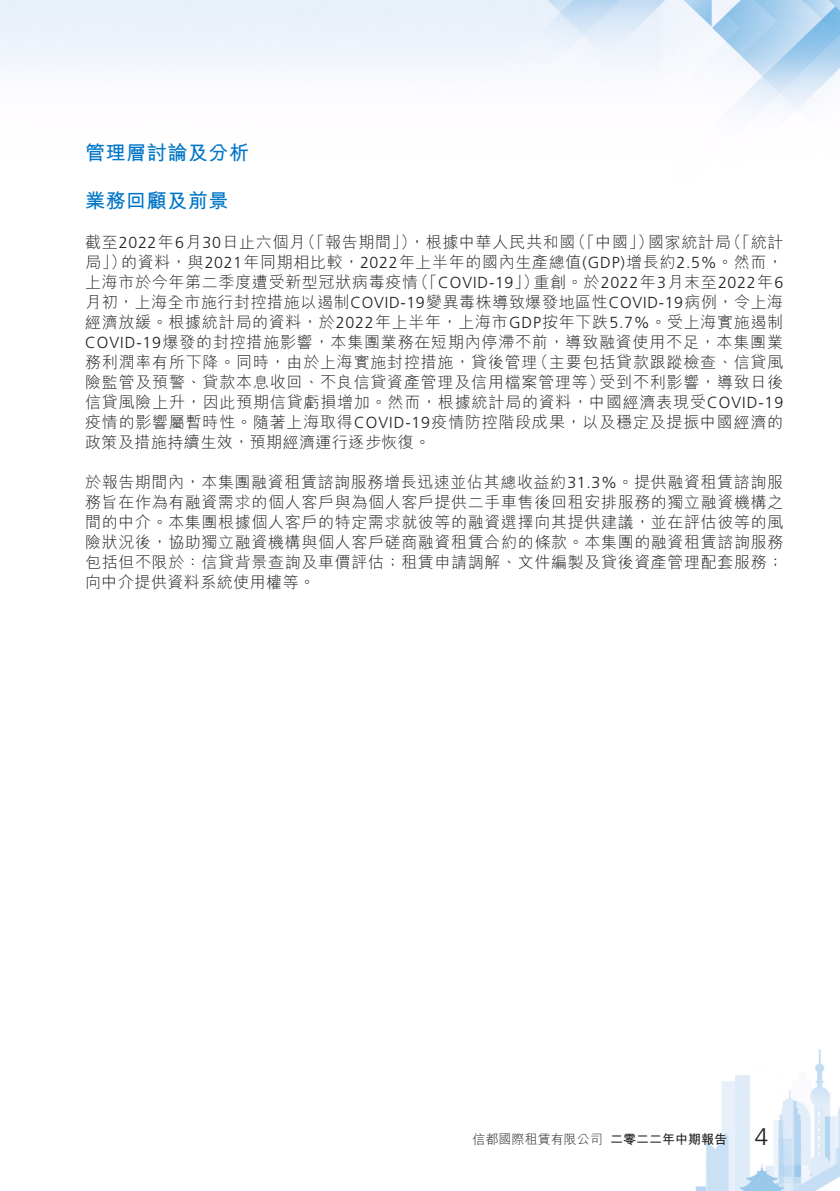
<style>
.page{position:relative;width:840px;height:1191px;background:#fff}
.page>*{position:absolute;margin:0;border:0;box-sizing:border-box;transform-origin:0 0}
.t1{font:300 24px "Frutiger LT Std";color:#231f20}
.t2{font:700 20px "M Hei HK";letter-spacing:.03em;color:#0076c8}
.t3{font:300 16px/20px "M Hei HK";letter-spacing:.04em;color:#231f20}
.t4{font:300 16px "Frutiger LT Std";letter-spacing:.04em;color:#231f20}
.t5{font:300 13px "M Hei HK";color:#231f20}
.t6{font:700 13px "M Hei HK";color:#231f20}
.s1{font-family:"Frutiger LT Std"}
.s2{font-family:"M Hei HK"}
</style>
<div class="page">
<img style="left:0;top:0;width:839px;height:1191px">
<p class="t2" style="left:85px;top:138px;width:165px">管理層討論及分析</p>
<p class="t2" style="left:85px;top:186px;width:145px">業務回顧及前景</p>
<p class="t3" style="left:300px;top:231px;width:118px">（「報告期間」）</p>
<p class="t3" style="left:569px;top:231px;width:85px">（「中國」）</p>
<p class="t3" style="left:725px;top:231px;width:59px">（「統計</p>
<p class="t3" style="left:409px;top:231px;width:167px">，根據中華人民共和國</p>
<p class="t3" style="left:121px;top:231px;width:663px;text-indent:-36px">截至<span class="s1">2022</span>年<span class="s1">6</span>月<span class="s1">30</span>日止六個月<br>的資料，與<span class="s1">2021</span>年同期相比較，<span class="s1">2022</span>年上半年的國內生產總值<span class="s1">(GDP)</span>增長約<span class="s1">2.5%</span>。然而，</p>
<p class="t3" style="left:647px;top:231px;width:84px">國家統計局</p>
<p class="t3" style="left:85px;top:251px;width:43px">局」）</p>
<p class="t3" style="left:85px;top:271px;width:334px">上海市於今年第二季度遭受新型冠狀病毒疫情</p>
<p class="t3" style="left:85px;top:291px;width:699px">月初，上海全市施行封控措施以遏制<span class="s1">COVID-19</span>變異毒株導致爆發地區性<span class="s1">COVID-19</span>病例，令上海</p>
<p class="t3" style="left:85px;top:311px;width:699px">經濟放緩。根據統計局的資料，於<span class="s1">2022</span>年上半年，上海市<span class="s1">GDP</span>按年下跌<span class="s1">5.7%</span>。受上海實施遏制</p>
<p class="t3" style="left:85px;top:331px;width:699px"><span class="s1">COVID-19</span>爆發的封控措施影響，本集團業務在短期內停滯不前，導致融資使用不足，本集團業</p>
<p class="t3" style="left:532px;top:351px;width:252px">（主要包括貸款跟蹤檢查、信貸風</p>
<p class="t4" style="left:412px;top:273px;width:127px"><span class="s2">（「</span>COVID-19<span class="s2">」）</span></p>
<p class="t4" style="left:533px;top:273px;width:251px"><span class="s2">重創。於</span>2022<span class="s2">年</span>3<span class="s2">月末至</span>2022<span class="s2">年</span>6</p>
<p class="t3" style="left:85px;top:351px;width:453px">務利潤率有所下降。同時，由於上海實施封控措施，貸後管理</p>
<p class="t3" style="left:85px;top:371px;width:699px">險監管及預警、貸款本息收回、不良信貸資產管理及信用檔案管理等）<br>信貸風險上升，因此預期信貸虧損增加。然而，根據統計局的資料，中國經濟表現受<span class="s1">COVID-19</span>疫情的影響屬暫時性。隨著上海取得<span class="s1">COVID-19</span>疫情防控階段成果，以及穩定及提振中國經濟的政策及措施持續生效，預期經濟運行逐步恢復。</p>
<p class="t3" style="left:85px;top:471px;width:699px;text-align:justify">於報告期間內，本集團融資租賃諮詢服務增長迅速並佔其總收益約<span class="s1">31.3%</span>。提供融資租賃諮詢服務旨在作為有融資需求的個人客戶與為個人客戶提供二手車售後回租安排服務的獨立融資機構之間的中介。本集團根據個人客戶的特定需求就彼等的融資選擇向其提供建議，並在評估彼等的風險狀況後，協助獨立融資機構與個人客戶磋商融資租賃合約的條款。本集團的融資租賃諮詢服務包括但不限於：信貸背景查詢及車價評估；租賃申請調解、文件編製及貸後資產管理配套服務;向中介提供資料系統使用權等。</p>
<p class="t3" style="left:599px;top:371px;width:185px">受到不利影響，導致日後</p>
<p class="t5" style="left:472px;top:1132px;width:131px">信都國際租賃有限公司</p>
<p class="t6" style="left:609px;top:1130px;width:118px">二零二二年中期報告</p>
<h1 class="t1" style="left:754px;top:1123px;width:15px">4</h1>
</div>
